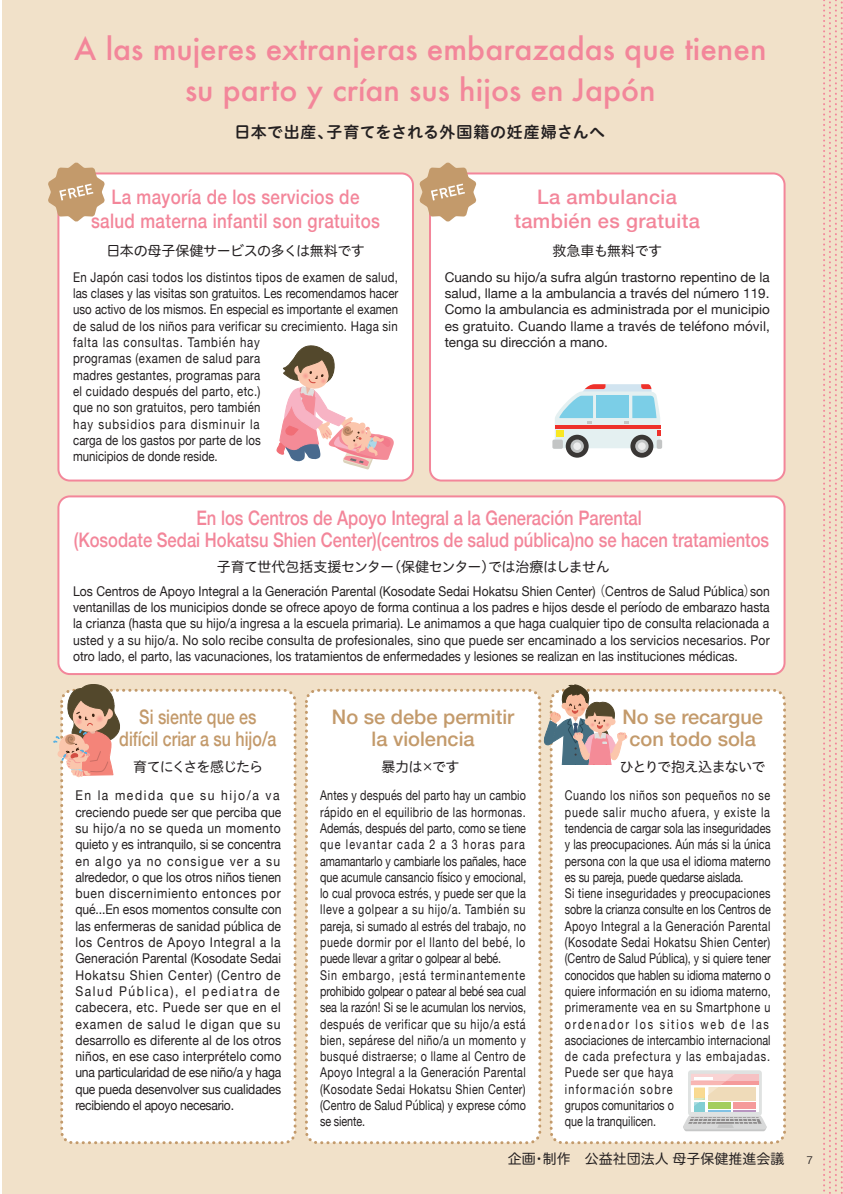
<style>
.page{position:relative;width:843px;height:1194px;background:#fff}
.page>*{position:absolute;margin:0;border:0;box-sizing:border-box;transform-origin:0 0}
.t1{font:500 30px/41px "Futura";color:#f3869a;text-align:center}
.t2{font:500 20px/22.6px "Helvetica Neue";color:#f3869a;text-align:center;scale:.83 1}
.t3{font:500 20px/24px "Helvetica Neue";letter-spacing:.02em;color:#f3869a;text-align:center;scale:.85 1}
.t4{font:500 20px/22px "Helvetica Neue";color:#c39a6b;text-align:center}
.t5{font:500 20px/22px "Helvetica Neue";color:#c39a6b;text-align:center;scale:.8 1}
.t6{font:500 20px/24px "Helvetica Neue";letter-spacing:.02em;color:#f3869a;text-align:center}
.t7{font:16px "Hiragino UD Sans R Std W6";letter-spacing:.025em;color:#231f20}
.t8{font:14px "Hiragino UD Sans R Std W4";letter-spacing:-.03em;color:#231f20}
.t9{font:14px "Hiragino UD Sans R Std W4";color:#231f20}
.t10{font:14px "Hiragino UD Sans R Std W4";letter-spacing:-.07em;color:#231f20}
.t11{font:13.4px/16.2px "Helvetica Neue";letter-spacing:.015em;color:#231f20;scale:.8 1}
.t12{font:13.4px/16.2px "Helvetica Neue";letter-spacing:.015em;color:#231f20;text-align:justify;scale:.9 1}
.t13{font:13.4px/16.2px "Helvetica Neue";letter-spacing:.015em;color:#231f20;scale:.85 1}
.t14{font:13.4px/16.2px "Helvetica Neue";letter-spacing:.015em;color:#231f20;text-align:justify}
.t15{font:10px "Hira Kaku Pro W3";color:#231f20}
.s1{font-family:"Koz Go Pr 6 N"}
</style>
<div class="page">
<div style="left:2px;top:0;width:840px;height:1194px;background:#f1e1c9"></div>
<div style="left:58px;top:173px;width:355px;height:308px;background:#fff;border-radius:11px"></div>
<div style="left:57px;top:172px;width:357px;height:310px;border:2px solid #f3869a;border-radius:11px"></div>
<div style="left:58px;top:496px;width:726px;height:178px;background:#fff;border-radius:11px"></div>
<div style="left:57px;top:495px;width:728px;height:180px;border:2px solid #f3869a;border-radius:11px"></div>
<div style="left:430px;top:173px;width:354px;height:308px;background:#fff;border-radius:11px"></div>
<div style="left:429px;top:172px;width:356px;height:310px;border:2px solid #f3869a;border-radius:11px"></div>
<svg style="left:565px;top:435px;width:23px;height:23px"></svg>
<svg style="left:570px;top:440px;width:13px;height:13px"></svg>
<div style="left:573px;top:442px;width:8px;height:8px;background:#ececec;border-radius:50%"></div>
<svg style="left:630px;top:435px;width:23px;height:23px"></svg>
<svg style="left:635px;top:440px;width:13px;height:13px"></svg>
<div style="left:638px;top:442px;width:7px;height:8px;background:#ececec;border-radius:50%"></div>
<div style="left:552px;top:440px;width:11px;height:9px;background:#c3c5c5;border-radius:2px"></div>
<div style="left:656px;top:440px;width:6px;height:9px;background:#c3c5c5;border-radius:2px"></div>
<svg style="left:554px;top:384px;width:106px;height:64px;background:#bfd5db"></svg>
<hr style="left:555px;top:425px;width:105px;height:3px;background:#ee312b">
<svg style="left:48px;top:162px;width:57px;height:60px"></svg>
<svg style="left:419px;top:162px;width:57px;height:60px"></svg>
<div style="left:62px;top:690px;width:233px;height:453px;background:#fff;border-radius:11px"></div>
<div style="left:60px;top:689px;width:236px;height:455px;border:3px dashed #c39a6b;border-radius:11px"></div>
<div style="left:551px;top:690px;width:233px;height:453px;background:#fff;border-radius:11px"></div>
<div style="left:549px;top:689px;width:237px;height:455px;border:3px dashed #c39a6b;border-radius:11px"></div>
<div style="left:306px;top:690px;width:233px;height:453px;background:#fff;border-radius:11px"></div>
<div style="left:305px;top:689px;width:236px;height:455px;border:3px dashed #c39a6b;border-radius:11px"></div>
<svg style="left:541px;top:684px;width:86px;height:82px"></svg>
<div style="left:688px;top:1070px;width:73px;height:46px;background:#dfe2e1;border-radius:3px"></div>
<svg style="left:691px;top:1085px;width:67px;height:27px"></svg>
<svg style="left:683px;top:1115px;width:83px;height:16px"></svg>
<div style="left:690px;top:1074px;width:68px;height:9px;background:#f6c1c3"></div>
<hr style="left:690px;top:1081px;width:68px;height:4px;background:#f59a9a">
<div style="left:708px;top:1087px;width:47px;height:13px;background:#efdbb9"></div>
<div style="left:694px;top:1102px;width:10px;height:10px;background:#81ced4"></div>
<div style="left:733px;top:1102px;width:22px;height:7px;background:#f59a9a"></div>
<hr style="left:708px;top:1110px;width:23px;height:2px;background:#81c2e4">
<hr style="left:733px;top:1110px;width:22px;height:2px;background:#b895c0">
<svg style="left:690px;top:1074px;width:45px;height:35px"></svg>
<svg style="left:276px;top:345px;width:118px;height:125px"></svg>
<svg style="left:53px;top:684px;width:70px;height:120px"></svg>
<svg style="left:823px;top:0;width:20px;height:1194px"></svg>
<h1 class="t1" style="left:74px;top:28px;width:693px">A las mujeres extranjeras embarazadas que tienen su parto y crían sus hijos en Japón</h1>
<p class="t7" style="left:234px;top:120px;width:372px">日本で出産、子育てをされる外国籍の妊産婦さんへ</p>
<h2 class="t3" style="left:91px;top:183px;width:341px">La mayoría de los servicios de salud materna infantil son gratuitos</h2>
<p class="t13" style="left:73px;top:270px;width:384px">En Japón casi todos los distintos tipos de examen de salud, las clases y las visitas son gratuitos. Les recomendamos hacer uso activo de los mismos. En especial es importante el examen de salud de los niños para verificar su crecimiento. Haga sin falta las consultas. También hay<br>programas (examen de salud para<br>madres gestantes, programas para<br>el cuidado después del parto, etc.)<br>que no son gratuitos, pero también<br>hay subsidios para disminuir la<br>carga de los gastos por parte de los<br>municipios de donde reside.</p>
<p class="t8" style="left:106px;top:240px;width:260px">日本の母子保健サービスの多くは無料です</p>
<h2 class="t6" style="left:514px;top:183px;width:187px">La ambulancia también es gratuita</h2>
<p class="t14" style="left:444px;top:270px;width:327px">Cuando su hijo/a sufra algún trastorno repentino de la salud, llame a la ambulancia a través del número 119.<br>Como la ambulancia es administrada por el municipio es gratuito. Cuando llame a través de teléfono móvil, tenga su dirección a mano.</p>
<p class="t8" style="left:552px;top:240px;width:111px">救急車も無料です</p>
<h2 class="t2" style="left:74px;top:505px;width:839px">En los Centros de Apoyo Integral a la Generación Parental<br>(Kosodate Sedai Hokatsu Shien Center)(centros de salud pública)no se hacen tratamientos</h2>
<p class="t12" style="left:73px;top:584px;width:775px">Los Centros de Apoyo Integral a la Generación Parental (Kosodate Sedai Hokatsu Shien Center) <span class="s1">（</span>Centros de Salud Pública<span class="s1">）</span>son ventanillas de los municipios donde se ofrece apoyo de forma continua a los padres e hijos desde el período de embarazo hasta la crianza (hasta que su hijo/a ingresa a la escuela primaria). Le animamos a que haga cualquier tipo de consulta relacionada a usted y a su hijo/a. No solo recibe consulta de profesionales, sino que puede ser encaminado a los servicios necesarios. Por otro lado, el parto, las vacunaciones, los tratamientos de enfermedades y lesiones se realizan en las instituciones médicas.</p>
<p class="t8" style="left:217px;top:557px;width:394px">子育て世代包括支援センター（保健センター）では治療はしません</p>
<h2 class="t5" style="left:119px;top:704px;width:198px">Si siente que es difícil criar a su hijo/a</h2>
<p class="t10" style="left:133px;top:756px;width:131px">育てにくさを感じたら</p>
<p class="t12" style="left:75px;top:788px;width:230px;text-align:left">En la medida que su hijo/a va creciendo puede ser que perciba que su hijo/a no se queda un momento quieto y es intranquilo, si se concentra en algo ya no consigue ver a su alrededor, o que los otros niños tienen buen discernimiento entonces por qué...En esos momentos consulte con las enfermeras de sanidad pública de los Centros de Apoyo Integral a la Generación Parental (Kosodate Sedai Hokatsu Shien Center) (Centro de Salud Pública), el pediatra de cabecera, etc. Puede ser que en el examen de salud le digan que su desarrollo es diferente al de los otros niños, en ese caso interprételo como una particularidad de ese niño/a y haga que pueda desenvolver sus cualidades recibiendo el apoyo necesario.</p>
<h2 class="t4" style="left:332px;top:704px;width:184px">No se debe permitir la violencia</h2>
<p class="t8" style="left:381px;top:756px;width:80px">暴力は×です</p>
<h2 class="t4" style="left:622px;top:704px;width:142px">No se recargue con todo sola</h2>
<p class="t8" style="left:619px;top:756px;width:147px">ひとりで抱え込まないで</p>
<p class="t11" style="left:320px;top:788px;width:259px">Antes y después del parto hay un cambio rápido en el equilibrio de las hormonas.<br>Además, después del parto, como se tiene que levantar cada 2 a 3 horas para amamantarlo y cambiarle los pañales, hace que acumule cansancio físico y emocional, lo cual provoca estrés, y puede ser que la lleve a golpear a su hijo/a. También su pareja, si sumado al estrés del trabajo, no puede dormir por el llanto del bebé, lo puede llevar a gritar o golpear al bebé.<br>Sin embargo, ¡está terminantemente prohibido golpear o patear al bebé sea cual sea la razón! Si se le acumulan los nervios, después de verificar que su hijo/a está bien, sepárese del niño/a un momento y busqué distraerse; o llame al Centro de Apoyo Integral a la Generación Parental (Kosodate Sedai Hokatsu Shien Center) (Centro de Salud Pública) y exprese cómo se siente.</p>
<p class="t9" style="left:507px;top:1148px;width:278px">企画・制作　公益社団法人 母子保健推進会議</p>
<p class="t15" style="left:806px;top:1151px;width:8px">7</p>
<p class="t11" style="left:564px;top:788px;width:259px">Cuando los niños son pequeños no se puede salir mucho afuera, y existe la tendencia de cargar sola las inseguridades y las preocupaciones. Aún más si la única persona con la que usa el idioma materno es su pareja, puede quedarse aislada.<br>Si tiene inseguridades y preocupaciones sobre la crianza consulte en los Centros de Apoyo Integral a la Generación Parental (Kosodate Sedai Hokatsu Shien Center) (Centro de Salud Pública), y si quiere tener conocidos que hablen su idioma materno o quiere información en su idioma materno, primeramente vea en su Smartphone u ordenador los sitios web de las asociaciones de intercambio internacional de cada prefectura y las embajadas.<br>Puede ser que haya<br>información sobre<br>grupos comunitarios o<br>que la tranquilicen.</p>
</div>
